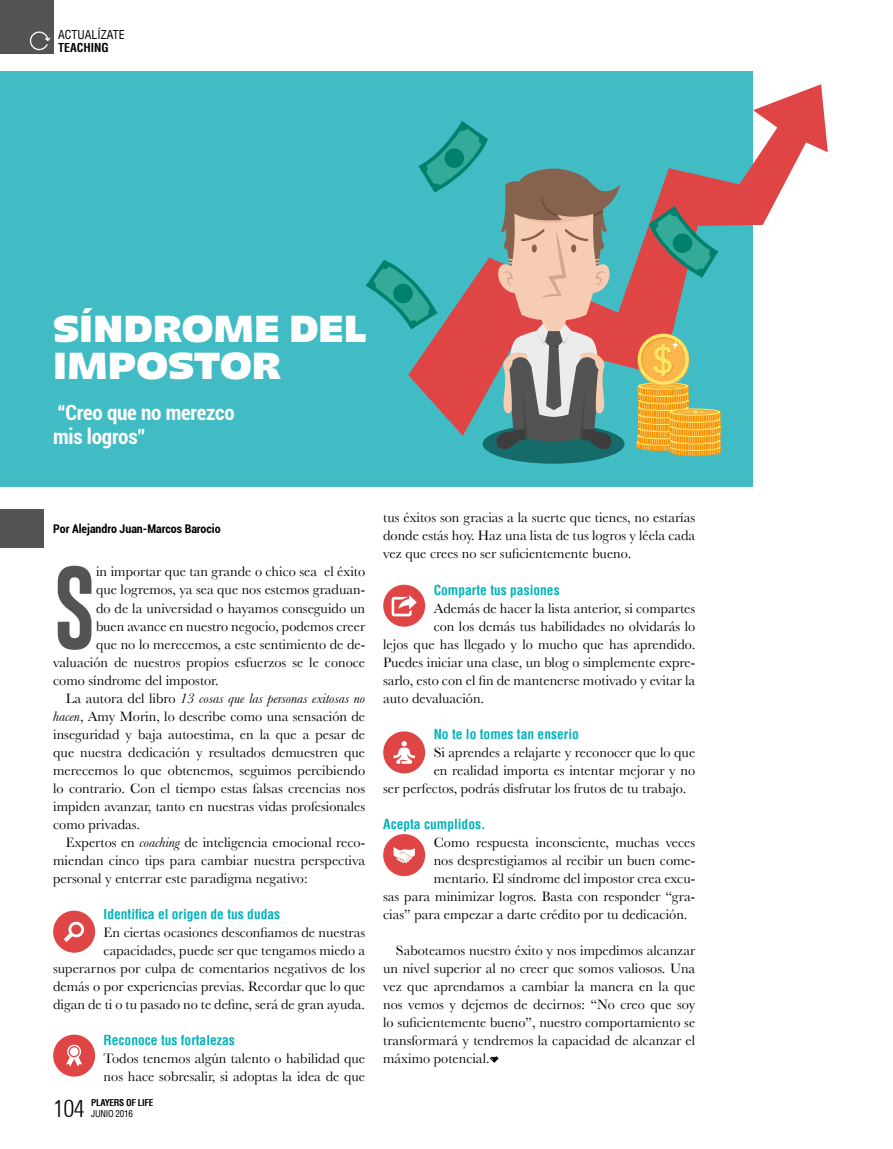
<style>
.page{position:relative;width:893px;height:1149px;background:#fff}
.page>*{position:absolute;margin:0;border:0;box-sizing:border-box;transform-origin:0 0}
.t1{font:85.05px "Gobold";color:#535454}
.t2{font:37.5px/36.8px "Majoris";color:#fff}
.t3{font:300 condensed 24px "Zurich BT";color:#000}
.t4{font:700 condensed 21px/24px "Roboto";letter-spacing:-.01em;color:#fff}
.t5{font:14.25px/18px "Baskerville";color:#000;text-align:justify}
.t6{font:italic 14.25px "Baskerville";color:#000}
.t7{font:700 condensed 13.5px "Helvetica LT";color:#00b3b9}
.t8{font:700 condensed 12px "Roboto";color:#000}
.t9{font:condensed 12px "Helvetica LT";color:#000}
.t10{font:700 condensed 12px "Helvetica LT";color:#000}
.t11{font:700 condensed 9.15px "Helvetica LT";letter-spacing:-.03em;color:#000}
.t12{font:condensed 9.15px "Helvetica LT";letter-spacing:-.03em;color:#000}
.s1{font-style:normal}
.s2{font-style:italic}
</style>
<div class="page">
<div style="left:0;top:0;width:53px;height:53px;background:#535454"></div>
<svg style="left:30px;top:31px;width:20px;height:19px"></svg>
<div style="left:0;top:509px;width:43px;height:38px;background:#535454"></div>
<div style="left:0;top:71px;width:753px;height:415px;background:#41bbc4"></div>
<svg style="left:490px;top:1056px;width:9px;height:6px"></svg>
<svg style="left:408px;top:84px;width:420px;height:351px"></svg>
<div style="left:483px;top:424px;width:141px;height:39px;background:#156b6a;border-radius:50%"></div>
<svg style="left:496px;top:168px;width:124px;height:282px"></svg>
<svg style="left:366px;top:259px;width:71px;height:70px"></svg>
<div style="left:393px;top:284px;width:20px;height:19px;background:#00816e;border-radius:50%"></div>
<svg style="left:648px;top:206px;width:70px;height:72px;background:#777a74"></svg>
<div style="left:673px;top:233px;width:19px;height:20px;background:#00816e;border-radius:50%"></div>
<svg style="left:418px;top:121px;width:70px;height:72px"></svg>
<div style="left:445px;top:148px;width:19px;height:20px;background:#00816e;border-radius:50%"></div>
<div style="left:638px;top:334px;width:51px;height:50px;background:#ffe662;border-radius:50%"></div>
<svg style="left:637px;top:337px;width:84px;height:119px"></svg>
<div style="left:53px;top:910px;width:42px;height:42px;background:#e04545;border-radius:50%"></div>
<svg style="left:64px;top:921px;width:20px;height:20px"></svg>
<div style="left:53px;top:1034px;width:42px;height:42px;background:#e04545;border-radius:50%"></div>
<svg style="left:66px;top:1044px;width:16px;height:22px"></svg>
<div style="left:70px;top:1047px;width:8px;height:8px;background:#fff;border-radius:50%"></div>
<div style="left:383px;top:584px;width:42px;height:42px;background:#e04545;border-radius:50%"></div>
<svg style="left:392px;top:595px;width:25px;height:21px"></svg>
<div style="left:383px;top:731px;width:42px;height:42px;background:#e04545;border-radius:50%"></div>
<svg style="left:393px;top:741px;width:22px;height:22px"></svg>
<div style="left:383px;top:833px;width:42px;height:42px;background:#e04545;border-radius:50%"></div>
<svg style="left:394px;top:847px;width:21px;height:15px"></svg>
<p class="t9" style="left:58px;top:27px;width:68px">ACTUALÍZATE</p>
<p class="t10" style="left:58px;top:40px;width:52px">TEACHING</p>
<h2 class="t2" style="left:53px;top:310px;width:315px">SÍNDROME DEL<br>IMPOSTOR</h2>
<h3 class="t4" style="left:53px;top:401px;width:183px">“Creo que no merezco mis logros”</h3>
<p class="t8" style="left:53px;top:521px;width:169px">Por Alejandro Juan-Marcos Barocio</p>
<p class="t5" style="left:383px;top:508px;width:314px">tus éxitos son gracias a la suerte que tienes, no estarías donde estás hoy. Haz una lista de tus logros y léela cada vez que crees no ser suficientemente bueno.</p>
<p class="t7" style="left:434px;top:581px;width:127px">Comparte tus pasiones</p>
<p class="t5" style="left:434px;top:598px;width:263px">Además de hacer la lista anterior, si compartes</p>
<p class="t5" style="left:434px;top:616px;width:263px">con los demás tus habilidades no olvidarás lo</p>
<p class="t5" style="left:383px;top:634px;width:314px">lejos que has llegado y lo mucho que has aprendido.</p>
<p class="t5" style="left:383px;top:652px;width:314px">Puedes iniciar una clase, un blog o simplemente expre-</p>
<p class="t5" style="left:383px;top:670px;width:314px">sarlo, esto con el fin de mantenerse motivado y evitar la</p>
<p class="t5" style="left:383px;top:688px;width:102px">auto devaluación.</p>
<p class="t7" style="left:434px;top:725px;width:147px">No te lo tomes tan enserio</p>
<p class="t5" style="left:434px;top:742px;width:263px">Si aprendes a relajarte y reconocer que lo que</p>
<p class="t5" style="left:434px;top:760px;width:263px">en realidad importa es intentar mejorar y no</p>
<p class="t5" style="left:383px;top:778px;width:305px">ser perfectos, podrás disfrutar los frutos de tu trabajo.</p>
<p class="t7" style="left:383px;top:815px;width:104px">Acepta cumplidos.</p>
<p class="t5" style="left:434px;top:832px;width:263px">Como respuesta inconsciente, muchas veces</p>
<p class="t5" style="left:434px;top:850px;width:263px">nos desprestigiamos al recibir un buen come-</p>
<p class="t5" style="left:434px;top:868px;width:263px">mentario. El síndrome del impostor crea excu-</p>
<p class="t5" style="left:383px;top:886px;width:314px">sas para minimizar logros. Basta con responder “gra-</p>
<p class="t5" style="left:383px;top:904px;width:306px">cias” para empezar a darte crédito por tu dedicación.</p>
<p class="t5" style="left:383px;top:940px;width:314px;text-indent:13px">Saboteamos nuestro éxito y nos impedimos alcanzar un nivel superior al no creer que somos valiosos. Una vez que aprendamos a cambiar la manera en la que nos vemos y dejemos de decirnos: “No creo que soy lo suficientemente bueno”, nuestro comportamiento se transformará y tendremos la capacidad de alcanzar el máximo potencial.</p>
<h1 class="t1" style="left:53px;top:553px;width:44px">S</h1>
<p class="t5" style="left:96px;top:562px;width:271px">in importar que tan grande o chico sea el éxito</p>
<p class="t5" style="left:96px;top:580px;width:271px">que logremos, ya sea que nos estemos graduan-</p>
<p class="t5" style="left:96px;top:598px;width:271px">do de la universidad o hayamos conseguido un</p>
<p class="t5" style="left:96px;top:616px;width:271px">buen avance en nuestro negocio, podemos creer</p>
<p class="t5" style="left:96px;top:634px;width:271px">que no lo merecemos, a este sentimiento de de-</p>
<p class="t5" style="left:53px;top:652px;width:314px">valuación de nuestros propios esfuerzos se le conoce</p>
<p class="t5" style="left:53px;top:670px;width:167px">como síndrome del impostor.</p>
<p class="t6" style="left:66px;top:689px;width:301px"><span class="s1">La autora del libro</span> 13 cosas que las personas exitosas no</p>
<p class="t5" style="left:53px;top:706px;width:314px"><span class="s2">hacen</span>, Amy Morin, lo describe como una sensación de</p>
<p class="t5" style="left:53px;top:724px;width:314px">inseguridad y baja autoestima, en la que a pesar de</p>
<p class="t5" style="left:53px;top:742px;width:314px">que nuestra dedicación y resultados demuestren que</p>
<p class="t5" style="left:53px;top:760px;width:314px">merecemos lo que obtenemos, seguimos percibiendo</p>
<p class="t5" style="left:53px;top:778px;width:314px">lo contrario. Con el tiempo estas falsas creencias nos</p>
<p class="t5" style="left:53px;top:796px;width:314px">impiden avanzar, tanto en nuestras vidas profesionales</p>
<p class="t5" style="left:53px;top:814px;width:88px">como privadas.</p>
<p class="t5" style="left:66px;top:832px;width:301px">Expertos en <span class="s2">coaching</span> de inteligencia emocional reco-</p>
<p class="t5" style="left:53px;top:850px;width:314px">miendan cinco tips para cambiar nuestra perspectiva</p>
<p class="t5" style="left:53px;top:868px;width:256px">personal y enterrar este paradigma negativo:</p>
<p class="t7" style="left:104px;top:905px;width:178px">Identifica el origen de tus dudas</p>
<p class="t5" style="left:53px;top:922px;width:314px;text-align:right">En ciertas ocasiones desconfiamos de nuestras capacidades, puede ser que tengamos miedo a superarnos por culpa de comentarios negativos de los demás o por experiencias previas. Recordar que lo que digan de ti o tu pasado no te define, será de gran ayuda.</p>
<p class="t7" style="left:104px;top:1031px;width:133px">Reconoce tus fortalezas</p>
<p class="t5" style="left:104px;top:1048px;width:263px">Todos tenemos algún talento o habilidad que nos hace sobresalir, si adoptas la idea de que</p>
<h3 class="t3" style="left:53px;top:1093px;width:33px">104</h3>
<p class="t11" style="left:91px;top:1096px;width:64px">PLAYERS OF LIFE</p>
<p class="t12" style="left:91px;top:1107px;width:43px">JUNIO 2016</p>
</div>
